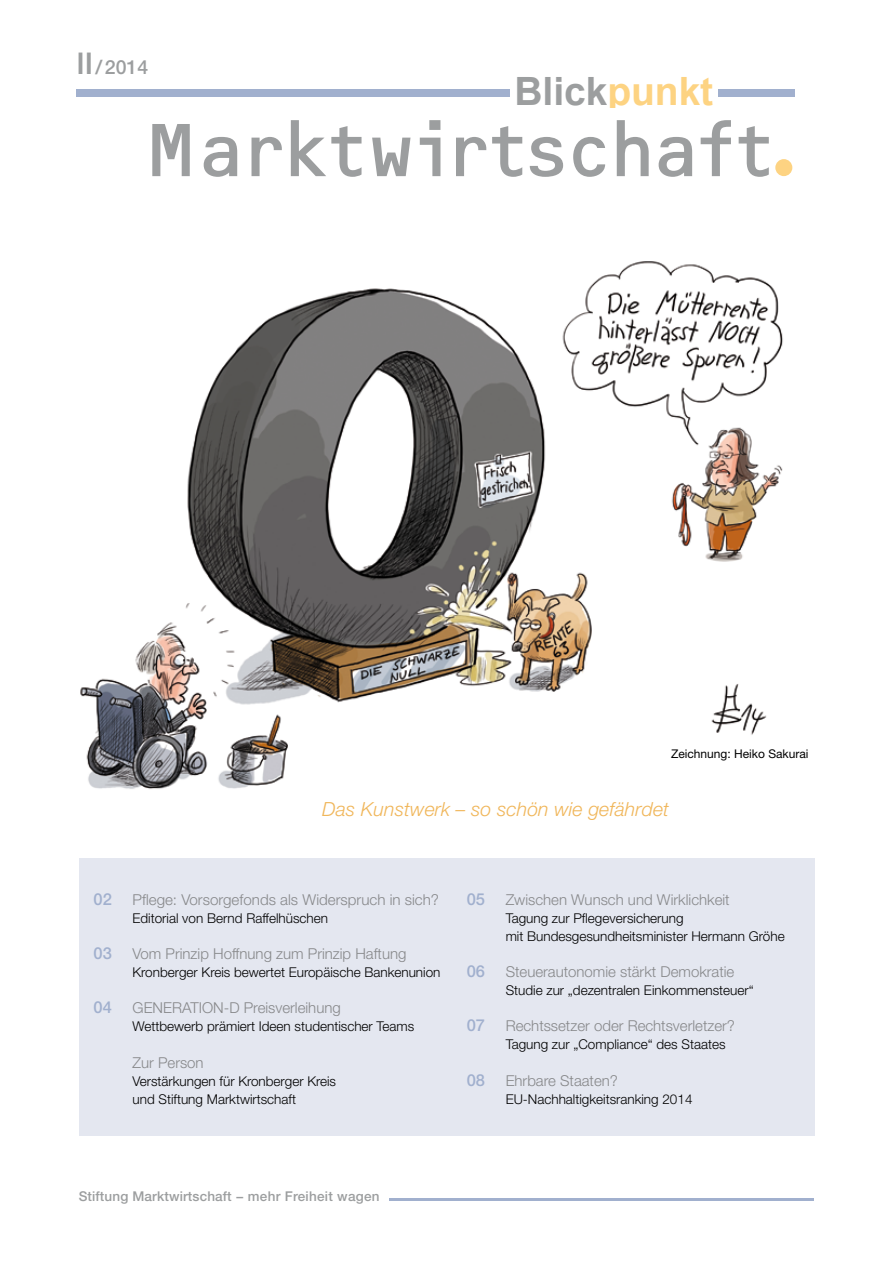
<style>
.page{position:relative;width:893px;height:1263px;background:#fff}
.page>*{position:absolute;margin:0;border:0;box-sizing:border-box;transform-origin:0 0}
.t1{font:700 39px "Arial";color:#9c9e9f}
.t2{font:italic 300 19.5px "Helvetica Neue";letter-spacing:.005em;color:#f0b65a}
.t3{font:500 19.5px "Helvetica Neue";color:#9c9e9f}
.t4{font:500 16.5px "Helvetica Neue";color:#a1b0ce}
.t5{font:300 15px "Helvetica Neue";color:#87888a}
.t6{font:300 13.5px/18px "Helvetica Neue";color:#000}
.t7{font:500 13.5px "Helvetica Neue";letter-spacing:.01em;color:#9c9e9f}
.t8{font:12px "Helvetica Neue";color:#000}
.s1{font-size:30px}
.s2{color:#fdd382}
</style>
<div class="page">
<div style="left:77px;top:89px;width:433px;height:8px;background:#a1b0ce"></div>
<div style="left:719px;top:89px;width:76px;height:8px;background:#a1b0ce"></div>
<svg style="left:152px;top:120px;width:617px;height:57px"></svg>
<div style="left:775px;top:159px;width:17px;height:17px;background:#fdd382;border-radius:50%"></div>
<hr style="left:389px;top:1198px;width:425px;height:3px;background:#a1b0ce">
<img style="left:80px;top:261px;width:703px;height:528px">
<div style="left:79px;top:858px;width:735px;height:277px;background:#e4e7f0"></div>
<h2 class="t3" style="left:77px;top:56px;width:73px"><span class="s1">II</span>/2014</h2>
<h1 class="t1" style="left:514px;top:64px;width:200px">Blick<span class="s2">punkt</span></h1>
<p class="t8" style="left:671px;top:746px;width:139px">Zeichnung: Heiko Sakurai</p>
<h2 class="t2" style="left:322px;top:798px;width:348px">Das Kunstwerk – so schön wie gefährdet</h2>
<p class="t4" style="left:94px;top:890px;width:20px">02</p>
<p class="t5" style="left:133px;top:891px;width:308px">Pflege: Vorsorgefonds als Widerspruch in sich?</p>
<p class="t6" style="left:133px;top:909px;width:197px">Editorial von Bernd Raffelhüschen</p>
<p class="t4" style="left:94px;top:944px;width:20px">03</p>
<p class="t5" style="left:133px;top:945px;width:275px">Vom Prinzip Hoffnung zum Prinzip Haftung</p>
<p class="t6" style="left:133px;top:963px;width:309px">Kronberger Kreis bewertet Europäische Bankenunion</p>
<p class="t4" style="left:94px;top:998px;width:20px">04</p>
<p class="t5" style="left:133px;top:999px;width:210px">GENERATION-D Preisverleihung</p>
<p class="t6" style="left:133px;top:1017px;width:283px">Wettbewerb prämiert Ideen studentischer Teams</p>
<p class="t5" style="left:133px;top:1053px;width:73px">Zur Person</p>
<p class="t6" style="left:133px;top:1071px;width:205px">Verstärkungen für Kronberger Kreis und Stiftung Marktwirtschaft</p>
<p class="t4" style="left:467px;top:890px;width:20px">05</p>
<p class="t5" style="left:506px;top:891px;width:225px">Zwischen Wunsch und Wirklichkeit</p>
<p class="t6" style="left:506px;top:909px;width:281px">Tagung zur Pflegeversicherung<br>mit Bundesgesundheitsminister Hermann Gröhe</p>
<p class="t4" style="left:467px;top:962px;width:20px">06</p>
<p class="t5" style="left:506px;top:963px;width:230px">Steuerautonomie stärkt Demokratie</p>
<p class="t6" style="left:506px;top:981px;width:250px">Studie zur „dezentralen Einkommensteuer“</p>
<p class="t4" style="left:467px;top:1016px;width:20px">07</p>
<p class="t5" style="left:506px;top:1017px;width:231px">Rechtssetzer oder Rechtsverletzer?</p>
<p class="t6" style="left:506px;top:1035px;width:221px">Tagung zur „Compliance“ des Staates</p>
<p class="t4" style="left:467px;top:1070px;width:20px">08</p>
<p class="t5" style="left:506px;top:1071px;width:114px">Ehrbare Staaten?</p>
<p class="t6" style="left:506px;top:1089px;width:188px">EU-Nachhaltigkeitsranking 2014</p>
<p class="t7" style="left:79px;top:1188px;width:302px">Stiftung Marktwirtschaft − mehr Freiheit wagen</p>
</div>
